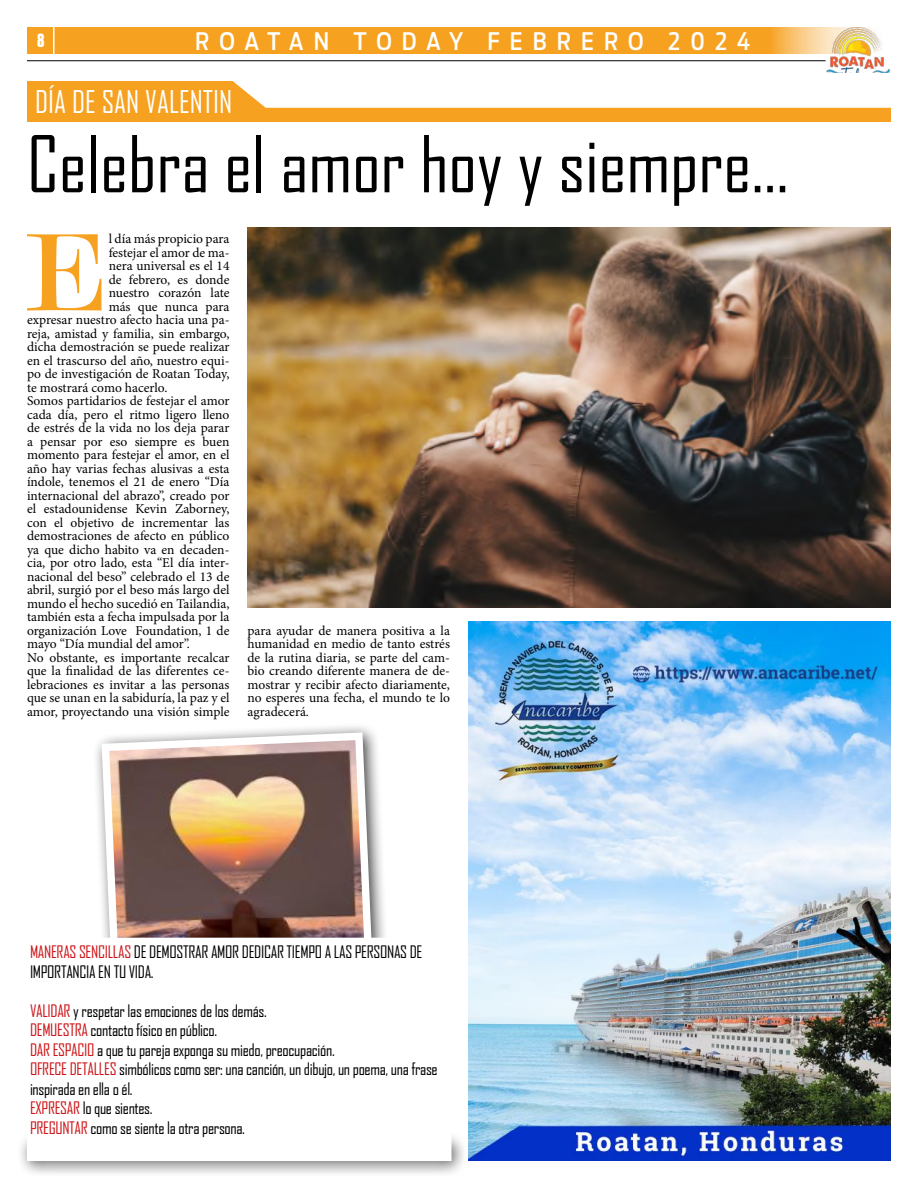
<style>
.page{position:relative;width:918px;height:1188px;background:#fff}
.page>*{position:absolute;margin:0;border:0;box-sizing:border-box;transform-origin:0 0}
.t1{font:113.7px "Modern 20 BT Roman B";color:#f6a120}
.t2{font:75px "Agency FB";color:#000}
.t3{font:30px "Agency FB";color:#fff}
.t4{font:500 condensed 24px "Ford Antenna";letter-spacing:.415em;color:#fff}
.t5{font:18px "Ford Antenna Black Cmp";color:#fff}
.t6{font:16.5px/19.5px "Agency FB";letter-spacing:-.02em;color:#000}
.t7{font:13.5px/13.5px "Minion Pro";color:#000;text-align:justify}
.s1{color:#cd1619}
</style>
<div class="page">
<img style="left:248px;top:228px;width:643px;height:380px">
<div style="left:27px;top:27px;width:864px;height:27px;background:#f6a120"></div>
<hr style="left:53px;top:27px;width:2px;height:27px;background:#fff">
<hr style="left:27px;top:60px;width:799px;height:1px;background:#010202">
<img style="left:826px;top:27px;width:65px;height:46px">
<div style="left:92px;top:723px;width:297px;height:266px;background:#000;opacity:.75"></div>
<img style="left:98px;top:729px;width:278px;height:209px">
<div style="left:17px;top:1131px;width:450px;height:47px;background:#000;opacity:.75"></div>
<img style="left:468px;top:621px;width:423px;height:540px">
<div style="left:27px;top:81px;width:864px;height:40px;background:#f6a120"></div>
<div style="left:232px;top:81px;width:659px;height:27px;background:#fff"></div>
<div style="left:28px;top:939px;width:422px;height:221px;background:#fff"></div>
<h3 class="t5" style="left:37px;top:25px;width:9px">8</h3>
<h3 class="t4" style="left:195px;top:20px;width:556px">ROATAN TODAY FEBRERO 2024</h3>
<h3 class="t3" style="left:35px;top:83px;width:199px">DÍA DE SAN VALENTIN</h3>
<h2 class="t2" style="left:27px;top:119px;width:763px">Celebra el amor hoy y siempre…</h2>
<h1 class="t1" style="left:25px;top:203px;width:88px">E</h1>
<p class="t7" style="left:109px;top:232px;width:122px">l día más propicio para</p>
<p class="t7" style="left:109px;top:246px;width:122px">festejar el amor de ma-</p>
<p class="t7" style="left:109px;top:259px;width:122px">nera universal es el 14</p>
<p class="t7" style="left:109px;top:273px;width:122px">de febrero, es donde</p>
<p class="t7" style="left:109px;top:286px;width:122px">nuestro corazón late</p>
<p class="t7" style="left:109px;top:300px;width:122px">más que nunca para</p>
<p class="t7" style="left:27px;top:313px;width:204px">expresar nuestro afecto hacia una pa-</p>
<p class="t7" style="left:27px;top:327px;width:204px">reja, amistad y familia, sin embargo,</p>
<p class="t7" style="left:27px;top:340px;width:204px">dicha demostración se puede realizar</p>
<p class="t7" style="left:27px;top:354px;width:204px">en el trascurso del año, nuestro equi-</p>
<p class="t7" style="left:27px;top:367px;width:204px">po de investigación de Roatan Today,</p>
<p class="t7" style="left:27px;top:381px;width:142px">te mostrará como hacerlo.</p>
<p class="t7" style="left:27px;top:394px;width:204px">Somos partidarios de festejar el amor</p>
<p class="t7" style="left:27px;top:408px;width:204px">cada día, pero el ritmo ligero lleno</p>
<p class="t7" style="left:27px;top:421px;width:204px">de estrés de la vida no los deja parar</p>
<p class="t7" style="left:27px;top:435px;width:204px">a pensar por eso siempre es buen</p>
<p class="t7" style="left:27px;top:448px;width:204px">momento para festejar el amor, en el</p>
<p class="t7" style="left:27px;top:462px;width:204px">año hay varias fechas alusivas a esta</p>
<p class="t7" style="left:27px;top:475px;width:204px">índole, tenemos el 21 de enero “Día</p>
<p class="t7" style="left:27px;top:489px;width:204px">internacional del abrazo”, creado por</p>
<p class="t7" style="left:27px;top:502px;width:204px">el estadounidense Kevin Zaborney,</p>
<p class="t7" style="left:27px;top:516px;width:204px">con el objetivo de incrementar las</p>
<p class="t7" style="left:27px;top:529px;width:204px">demostraciones de afecto en público</p>
<p class="t7" style="left:27px;top:543px;width:204px">ya que dicho habito va en decaden-</p>
<p class="t7" style="left:27px;top:556px;width:204px">cia, por otro lado, esta “El día inter-</p>
<p class="t7" style="left:27px;top:570px;width:204px">nacional del beso” celebrado el 13 de</p>
<p class="t7" style="left:27px;top:583px;width:204px">abril, surgió por el beso más largo del</p>
<p class="t7" style="left:27px;top:597px;width:204px">mundo el hecho sucedió en Tailandia,</p>
<p class="t7" style="left:27px;top:610px;width:204px">también esta a fecha impulsada por la</p>
<p class="t7" style="left:27px;top:624px;width:204px">organización Love Foundation, 1 de</p>
<p class="t7" style="left:27px;top:637px;width:165px">mayo “Día mundial del amor”.</p>
<p class="t7" style="left:27px;top:651px;width:204px">No obstante, es importante recalcar</p>
<p class="t7" style="left:27px;top:664px;width:204px">que la finalidad de las diferentes ce-</p>
<p class="t7" style="left:27px;top:678px;width:204px">lebraciones es invitar a las personas</p>
<p class="t7" style="left:27px;top:691px;width:204px">que se unan en la sabiduría, la paz y el</p>
<p class="t7" style="left:27px;top:705px;width:204px">amor, proyectando una visión simple</p>
<p class="t7" style="left:247px;top:624px;width:204px">para ayudar de manera positiva a la humanidad en medio de tanto estrés de la rutina diaria, se parte del cam&shy;bio creando diferente manera de de&shy;mostrar y recibir afecto diariamente, no esperes una fecha, el mundo te lo agradecerá.</p>
<p class="t6" style="left:30px;top:942px;width:394px"><span class="s1">MANERAS SENCILLAS</span> DE DEMOSTRAR AMOR DEDICAR TIEMPO A LAS PERSONAS DE<br>IMPORTANCIA EN TU VIDA.</p>
<p class="t6" style="left:30px;top:1000px;width:409px"><span class="s1">VALIDAR</span> y respetar las emociones de los demás.<br><span class="s1">DEMUESTRA</span> contacto físico en público.<br><span class="s1">DAR ESPACIO</span> a que tu pareja exponga su miedo, preocupación.<br><span class="s1">OFRECE DETALLES</span> simbólicos como ser: una canción, un dibujo, un poema, una frase inspirada en ella o él.<br><span class="s1">EXPRESAR</span> lo que sientes.<br><span class="s1">PREGUNTAR</span> como se siente la otra persona.</p>
</div>
